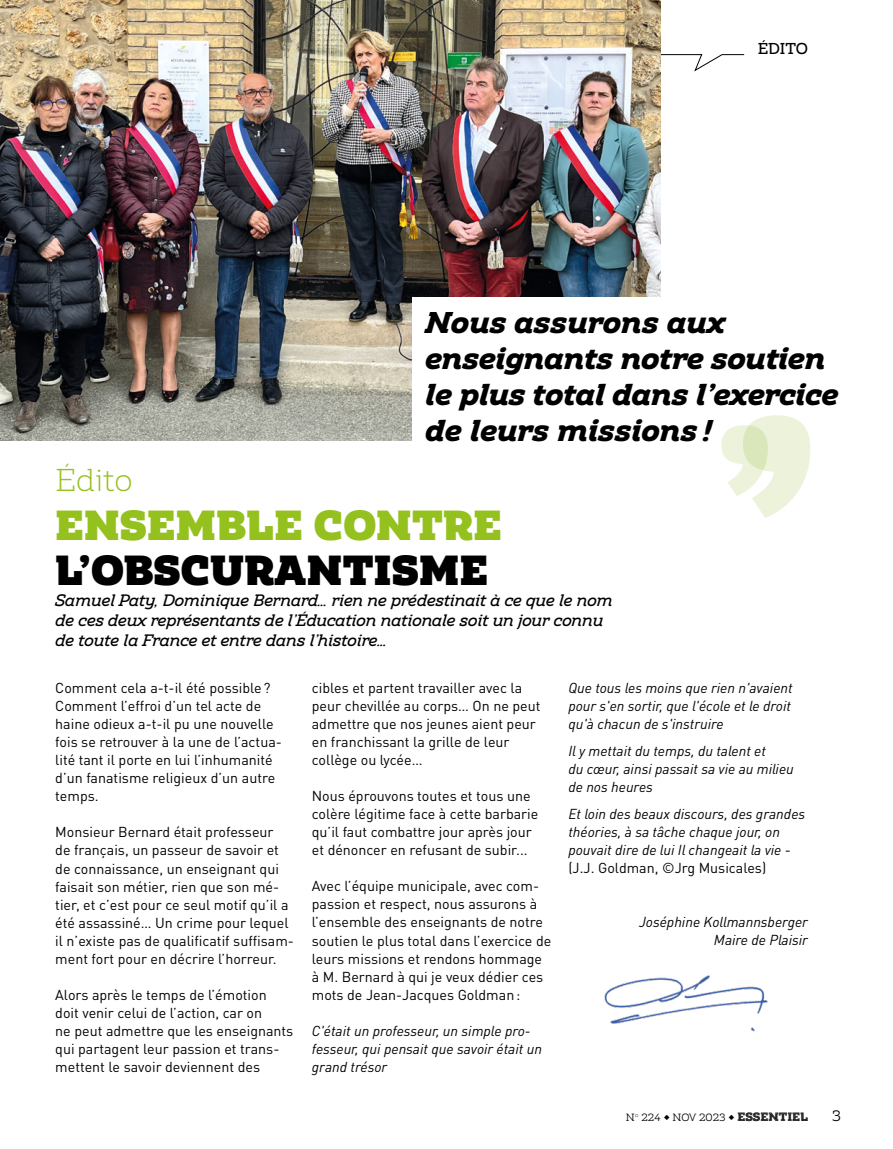
<style>
.page{position:relative;width:893px;height:1149px;background:#fff}
.page>*{position:absolute;margin:0;border:0;box-sizing:border-box;transform-origin:0 0}
.t1{font:900 42px "Amazing Slab";color:#000}
.t2{font:900 42px "Amazing Slab";color:#95c11f}
.t3{font:300 31.5px "Amazing Slab";color:#95c11f}
.t4{font:italic 800 30px/36px "Amazing Slab";letter-spacing:-.01em;color:#000}
.t5{font:italic 500 16.5px/20.2px "Amazing Slab";letter-spacing:-.02em;color:#000}
.t6{font:500 15.75px "Amazing Slab";letter-spacing:-.01em;color:#000}
.t7{font:15px "Amazing Slab";color:#000}
.t8{font:14.25px/18px "DIN Pro";color:#000}
.t9{font:italic 14.25px/18px "DIN Pro";color:#000}
.t10{font:10.5px "Amazing Slab";color:#000}
.s1{font-style:normal}
.s2{font-weight:700}
.s3{font-family:"Amazing Slab Inline";font-weight:800;font-size:12px}
</style>
<div class="page">
<svg style="left:661px;top:54px;width:84px;height:18px"></svg>
<img style="left:0;top:0;width:661px;height:441px">
<img style="left:604px;top:975px;width:164px;height:57px">
<div style="left:412px;top:297px;width:451px;height:178px;background:#fff"></div>
<svg style="left:721px;top:415px;width:89px;height:103px"></svg>
<p class="t6" style="left:758px;top:37px;width:52px">ÉDITO</p>
<h3 class="t4" style="left:425px;top:302px;width:415px">Nous assurons aux enseignants notre soutien le plus total dans l’exercice de leurs missions !</h3>
<h2 class="t3" style="left:55px;top:457px;width:79px">Édito</h2>
<h1 class="t2" style="left:55px;top:492px;width:448px">ENSEMBLE CONTRE</h1>
<h1 class="t1" style="left:55px;top:537px;width:434px">L’OBSCURANTISME</h1>
<p class="t5" style="left:55px;top:588px;width:559px">Samuel Paty, Dominique Bernard… rien ne prédestinait à ce que le nom de ces deux représentants de l’Éducation nationale soit un jour connu de toute la France et entre dans l’histoire…</p>
<p class="t8" style="left:55px;top:677px;width:228px">Comment cela a-t-il été possible?<br>Comment l’effroi d’un tel acte de haine odieux a-t-il pu une nouvelle fois se retrouver à la une de l’actua&shy;lité tant il porte en lui l’inhumanité d’un fanatisme religieux d’un autre temps.</p>
<p class="t8" style="left:55px;top:821px;width:240px">Monsieur Bernard était professeur<br>de français, un passeur de savoir et de connaissance, un enseignant qui faisait son métier, rien que son mé&shy;tier, et c’est pour ce seul motif qu’il a été assassiné… Un crime pour lequel il n’existe pas de qualificatif suffisam&shy;ment fort pour en décrire l’horreur.</p>
<p class="t8" style="left:55px;top:983px;width:240px">Alors après le temps de l’émotion doit venir celui de l’action, car on<br>ne peut admettre que les enseignants qui partagent leur passion et trans&shy;mettent le savoir deviennent des</p>
<p class="t8" style="left:312px;top:677px;width:230px">cibles et partent travailler avec la peur chevillée au corps… On ne peut admettre que nos jeunes aient peur en franchissant la grille de leur collège ou lycée…</p>
<p class="t8" style="left:312px;top:785px;width:228px">Nous éprouvons toutes et tous une colère légitime face à cette barbarie qu’il faut combattre jour après jour et dénoncer en refusant de subir...</p>
<p class="t8" style="left:312px;top:875px;width:241px">Avec l’équipe municipale, avec com&shy;passion et respect, nous assurons à l’ensemble des enseignants de notre soutien le plus total dans l’exercice de leurs missions et rendons hommage à M. Bernard à qui je veux dédier ces mots de Jean-Jacques Goldman:</p>
<p class="t9" style="left:312px;top:1019px;width:232px">C'était un professeur, un simple pro&shy;fesseur, qui pensait que savoir était un grand trésor</p>
<p class="t9" style="left:568px;top:677px;width:226px;text-align:justify">Que tous les moins que rien n'avaient pour s'en sortir, que l'école et le droit qu'à chacun de s'instruire</p>
<p class="t9" style="left:568px;top:740px;width:227px">Il y mettait du temps, du talent et<br>du cœur, ainsi passait sa vie au milieu de nos heures</p>
<p class="t9" style="left:568px;top:803px;width:238px">Et loin des beaux discours, des grandes théories, à sa tâche chaque jour, on pouvait dire de lui Il changeait la vie <span class="s1">- (J.J. Goldman, ©Jrg Musicales)</span></p>
<p class="t9" style="left:639px;top:911px;width:170px;text-align:right">Joséphine Kollmannsberger<br>Maire de Plaisir</p>
<p class="t10" style="left:626px;top:1109px;width:184px">N° 224 <span class="s2">◆</span> NOV 2023 <span class="s2">◆</span> <span class="s3">ESSENTIEL</span></p>
<p class="t7" style="left:832px;top:1104px;width:11px">3</p>
</div>
